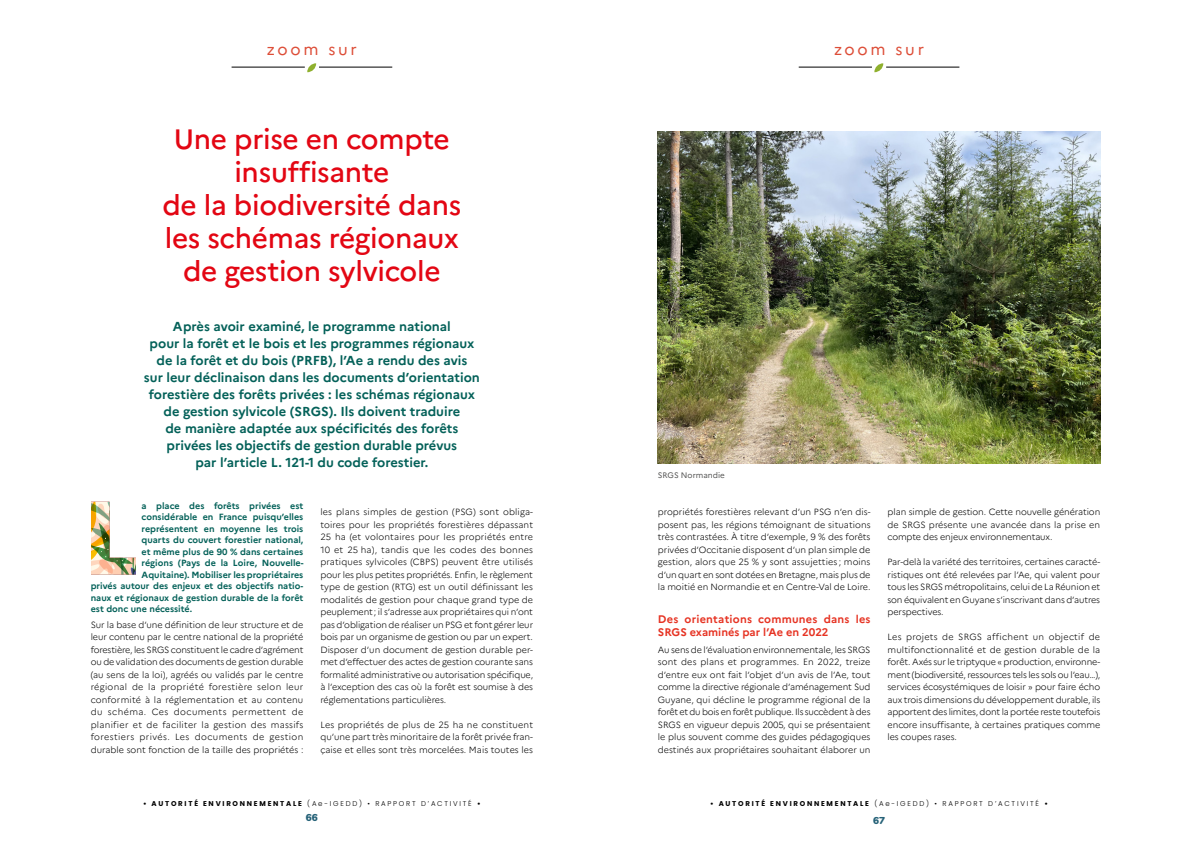
<style>
.page{position:relative;width:1191px;height:842px;background:#fff}
.page>*{position:absolute;margin:0;border:0;box-sizing:border-box;transform-origin:0 0}
.TITRE_CHAPITRE{font:500 28px/33px "Marianne";letter-spacing:-.01em;color:#e30613;text-align:center}
.t1{font:16px "Marianne";letter-spacing:.17em;color:#dd4d37}
.CHAPO{font:700 13px/17px "Marianne";color:#046159;text-align:center}
.INTER1{font:700 11px/13.2px "Marianne";letter-spacing:.015em;color:#e63323}
.t2{font:900 10px "Nunito";color:#266278}
.TXT_COURANT{font:300 9px/12.5px "Marianne";letter-spacing:-.005em;color:#000;text-align:justify}
.INTRO{font:700 9px "Marianne";color:#046159}
.LÉGENDES{font:8px "Marianne";color:#575756}
.t3{font:300 7px "Poppins";letter-spacing:.25em;color:#000}
.s1{font-weight:700}
</style>
<div class="page">
<svg style="left:307px;top:63px;width:9px;height:9px"></svg>
<hr style="left:231px;top:67px;width:74px;height:1px;background:#000">
<hr style="left:319px;top:67px;width:73px;height:1px;background:#000">
<svg style="left:874px;top:63px;width:9px;height:9px"></svg>
<hr style="left:798px;top:67px;width:74px;height:1px;background:#000">
<hr style="left:886px;top:67px;width:73px;height:1px;background:#000">
<svg style="left:91px;top:502px;width:45px;height:72px"></svg>
<img style="left:658px;top:132px;width:442px;height:331px">
<h2 class="t1" style="left:267px;top:39px;width:91px">zoom sur</h2>
<h2 class="t1" style="left:834px;top:39px;width:91px">zoom sur</h2>
<p class="TITRE_CHAPITRE" style="left:162px;top:122px;width:300px">Une prise en compte insuffisante<br>de la biodiversité dans les schémas régionaux de gestion sylvicole</p>
<p class="CHAPO" style="left:144px;top:317px;width:337px">Après avoir examiné, le programme national<br>pour la forêt et le bois et les programmes régionaux de la forêt et du bois (PRFB), l’Ae a rendu des avis<br>sur leur déclinaison dans les documents d’orientation forestière des forêts privées : les schémas régionaux de gestion sylvicole (SRGS). Ils doivent traduire<br>de manière adaptée aux spécificités des forêts privées les objectifs de gestion durable prévus<br>par l’article L. 121-1 du code forestier.</p>
<p class="INTRO" style="left:142px;top:500px;width:163px">a place des forêts privées est</p>
<p class="INTRO" style="left:142px;top:511px;width:163px">considérable en France puisqu’elles</p>
<p class="INTRO" style="left:142px;top:523px;width:163px">représentent en moyenne les trois</p>
<p class="INTRO" style="left:142px;top:534px;width:163px">quarts du couvert forestier national,</p>
<p class="INTRO" style="left:142px;top:546px;width:163px">et même plus de 90 % dans certaines</p>
<p class="INTRO" style="left:142px;top:557px;width:164px">régions (Pays de la Loire, Nouvelle-</p>
<p class="INTRO" style="left:142px;top:569px;width:163px">Aquitaine). Mobiliser les propriétaires</p>
<p class="INTRO" style="left:91px;top:580px;width:214px">privés autour des enjeux et des objectifs natio-</p>
<p class="INTRO" style="left:91px;top:592px;width:214px">naux et régionaux de gestion durable de la forêt</p>
<p class="INTRO" style="left:91px;top:603px;width:103px">est donc une nécessité.</p>
<p class="TXT_COURANT" style="left:91px;top:618px;width:214px">Sur la base d’une définition de leur structure et de leur contenu par le centre national de la propriété forestière, les SRGS constituent le cadre d’agrément ou de validation des documents de gestion durable (au sens de la loi), agréés ou validés par le centre régional de la propriété forestière selon leur conformité à la réglementation et au contenu du schéma. Ces documents permettent de planifier et de faciliter la gestion des massifs forestiers privés. Les documents de gestion durable sont fonction de la taille des propriétés :</p>
<p class="TXT_COURANT" style="left:320px;top:506px;width:214px">les plans simples de gestion (PSG) sont obliga&shy;toires pour les propriétés forestières dépassant 25 ha (et volontaires pour les propriétés entre 10 et 25 ha), tandis que les codes des bonnes pratiques sylvicoles (CBPS) peuvent être utilisés pour les plus petites propriétés. Enfin, le règlement type de gestion (RTG) est un outil définissant les modalités de gestion pour chaque grand type de peuplement ; il s’adresse aux propriétaires qui n’ont pas d’obligation de réaliser un PSG et font gérer leur bois par un organisme de gestion ou par un expert.<br>Disposer d’un document de gestion durable per&shy;met d’effectuer des actes de gestion courante sans formalité administrative ou autorisation spécifique, à l’exception des cas où la forêt est soumise à des réglementations particulières.</p>
<p class="TXT_COURANT" style="left:320px;top:718px;width:214px">Les propriétés de plus de 25 ha ne constituent qu’une part très minoritaire de la forêt privée fran&shy;çaise et elles sont très morcelées. Mais toutes les</p>
<p class="LÉGENDES" style="left:658px;top:470px;width:69px">SRGS Normandie</p>
<p class="TXT_COURANT" style="left:658px;top:506px;width:214px">propriétés forestières relevant d’un PSG n’en dis&shy;posent pas, les régions témoignant de situations très contrastées. À titre d’exemple, 9 % des forêts privées d’Occitanie disposent d’un plan simple de gestion, alors que 25 % y sont assujetties ; moins d’un quart en sont dotées en Bretagne, mais plus de la moitié en Normandie et en Centre-Val de Loire.</p>
<p class="INTER1" style="left:658px;top:613px;width:214px">Des orientations communes dans les<br>SRGS examinés par l’Ae en 2022</p>
<p class="TXT_COURANT" style="left:658px;top:643px;width:214px">Au sens de l’évaluation environnementale, les SRGS sont des plans et programmes. En 2022, treize d’entre eux ont fait l’objet d’un avis de l’Ae, tout comme la directive régionale d’aménagement Sud Guyane, qui décline le programme régional de la forêt et du bois en forêt publique. Ils succèdent à des SRGS en vigueur depuis 2005, qui se présentaient le plus souvent comme des guides pédagogiques destinés aux propriétaires souhaitant élaborer un</p>
<p class="TXT_COURANT" style="left:887px;top:506px;width:214px">plan simple de gestion. Cette nouvelle génération de SRGS présente une avancée dans la prise en compte des enjeux environnementaux.</p>
<p class="TXT_COURANT" style="left:887px;top:556px;width:214px">Par-delà la variété des territoires, certaines caracté&shy;ristiques ont été relevées par l’Ae, qui valent pour tous les SRGS métropolitains, celui de La Réunion et son équivalent en Guyane s’inscrivant dans d’autres perspectives.</p>
<p class="TXT_COURANT" style="left:887px;top:631px;width:214px">Les projets de SRGS affichent un objectif de multifonctionnalité et de gestion durable de la forêt. Axés sur le triptyque « production, environne&shy;ment (biodiversité, ressources tels les sols ou l’eau…), services écosystémiques de loisir » pour faire écho aux trois dimensions du développement durable, ils apportent des limites, dont la portée reste toutefois encore insuffisante, à certaines pratiques comme les coupes rases.</p>
<p class="t3" style="left:143px;top:799px;width:339px"><span class="s1">• AUTORITÉ ENVIRONNEMENTALE</span> (Ae-IGEDD) • RAPPORT D’ACTIVITÉ <span class="s1">•</span></p>
<p class="t3" style="left:710px;top:799px;width:339px"><span class="s1">• AUTORITÉ ENVIRONNEMENTALE</span> (Ae-IGEDD) • RAPPORT D’ACTIVITÉ <span class="s1">•</span></p>
<p class="t2" style="left:306px;top:810px;width:13px">66</p>
<p class="t2" style="left:873px;top:813px;width:13px">67</p>
</div>
